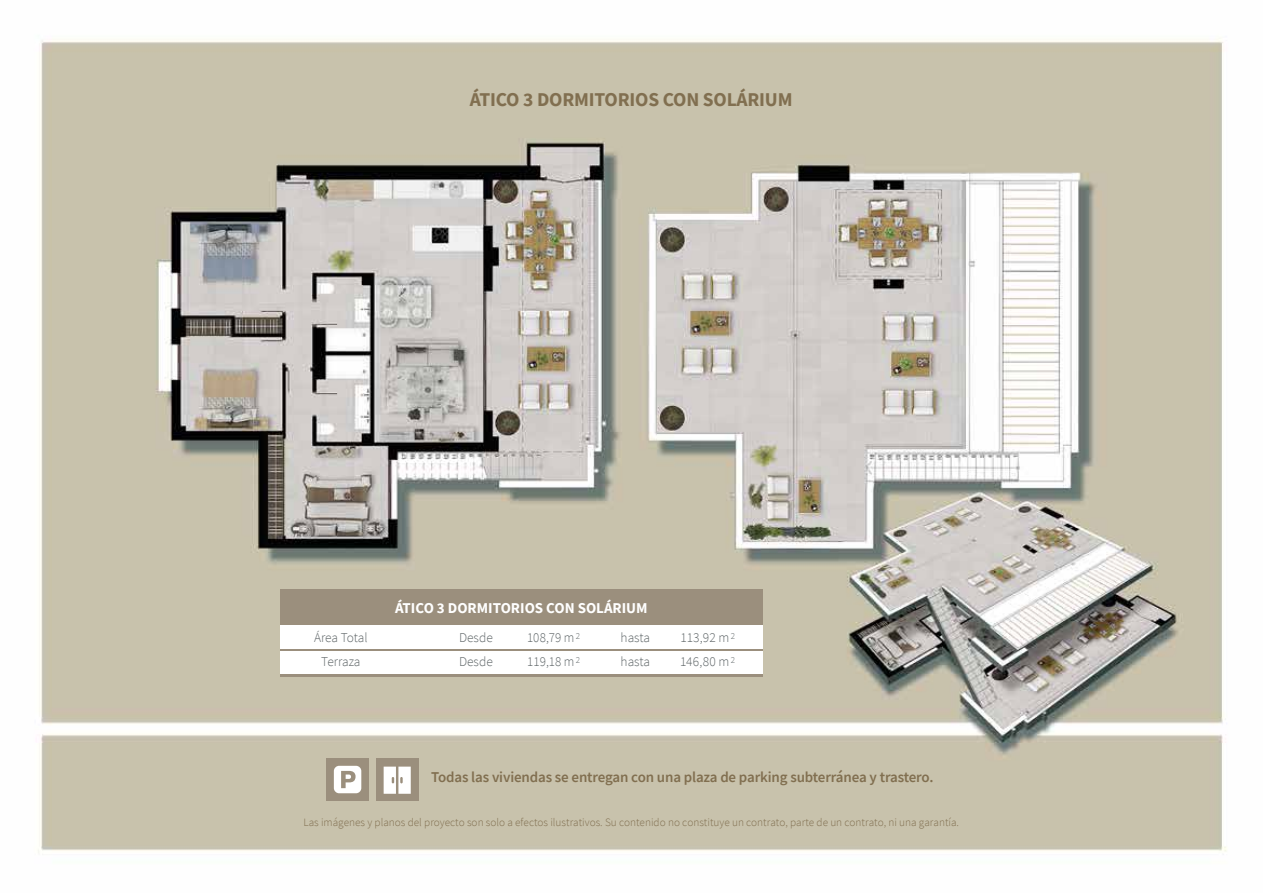
<style>
.page{position:relative;width:1263px;height:893px;background:#fff}
.page>*{position:absolute;margin:0;border:0;box-sizing:border-box;transform-origin:0 0}
.t1{font:700 19.5px "Source Sans Pro";letter-spacing:-.01em;color:#816f50}
.t2{font:600 15px "Source Sans Pro";letter-spacing:-.01em;color:#816f50}
.t3{font:700 15px "Source Sans Pro";color:#fff}
.t4{font:300 13.5px/24px "Source Sans Pro";color:#5d6466}
.t5{font:300 13.5px/24px "Source Sans Pro";color:#5d6466;scale:.96 1}
.t6{font:300 11.25px "Source Sans Pro";color:#816f50}
.t7{font:300 9px "Source Sans Pro";color:#5d6466}
</style>
<div class="page">
<img style="left:38px;top:38px;width:1189px;height:815px">
<div style="left:280px;top:590px;width:483px;height:85px;background:#fff"></div>
<div style="left:280px;top:589px;width:483px;height:35px;background:#9b8f7d"></div>
<hr style="left:280px;top:674px;width:483px;height:2px;background:#9b8f7d">
<hr style="left:280px;top:649px;width:483px;height:2px;background:#9b8f7d">
<div style="left:326px;top:758px;width:43px;height:42px;background:#9b8f7d"></div>
<svg style="left:334px;top:766px;width:27px;height:27px"></svg>
<div style="left:376px;top:758px;width:43px;height:42px;background:#9b8f7d"></div>
<svg style="left:384px;top:767px;width:27px;height:27px"></svg>
<h1 class="t1" style="left:470px;top:86px;width:324px">ÁTICO 3 DORMITORIOS CON SOLÁRIUM</h1>
<h2 class="t3" style="left:395px;top:598px;width:254px">ÁTICO 3 DORMITORIOS CON SOLÁRIUM</h2>
<p class="t7" style="left:576px;top:630px;width:6px">2</p>
<p class="t7" style="left:576px;top:654px;width:6px">2</p>
<p class="t4" style="left:314px;top:626px;width:55px;text-align:center">Área Total<br>Terraza</p>
<p class="t5" style="left:527px;top:626px;width:51px">108,79 m<br>119,18 m</p>
<p class="t4" style="left:680px;top:626px;width:51px">113,92 m<br>146,80 m</p>
<p class="t4" style="left:459px;top:626px;width:35px">Desde<br>Desde</p>
<p class="t4" style="left:621px;top:626px;width:31px">hasta hasta</p>
<p class="t7" style="left:731px;top:630px;width:6px">2</p>
<p class="t7" style="left:731px;top:654px;width:6px">2</p>
<h2 class="t2" style="left:431px;top:767px;width:504px">Todas las viviendas se entregan con una plaza de parking subterránea y trastero.</h2>
<p class="t6" style="left:303px;top:815px;width:657px">Las imágenes y planos del proyecto son solo a efectos ilustrativos. Su contenido no constituye un contrato, parte de un contrato, ni una garantía.</p>
</div>
